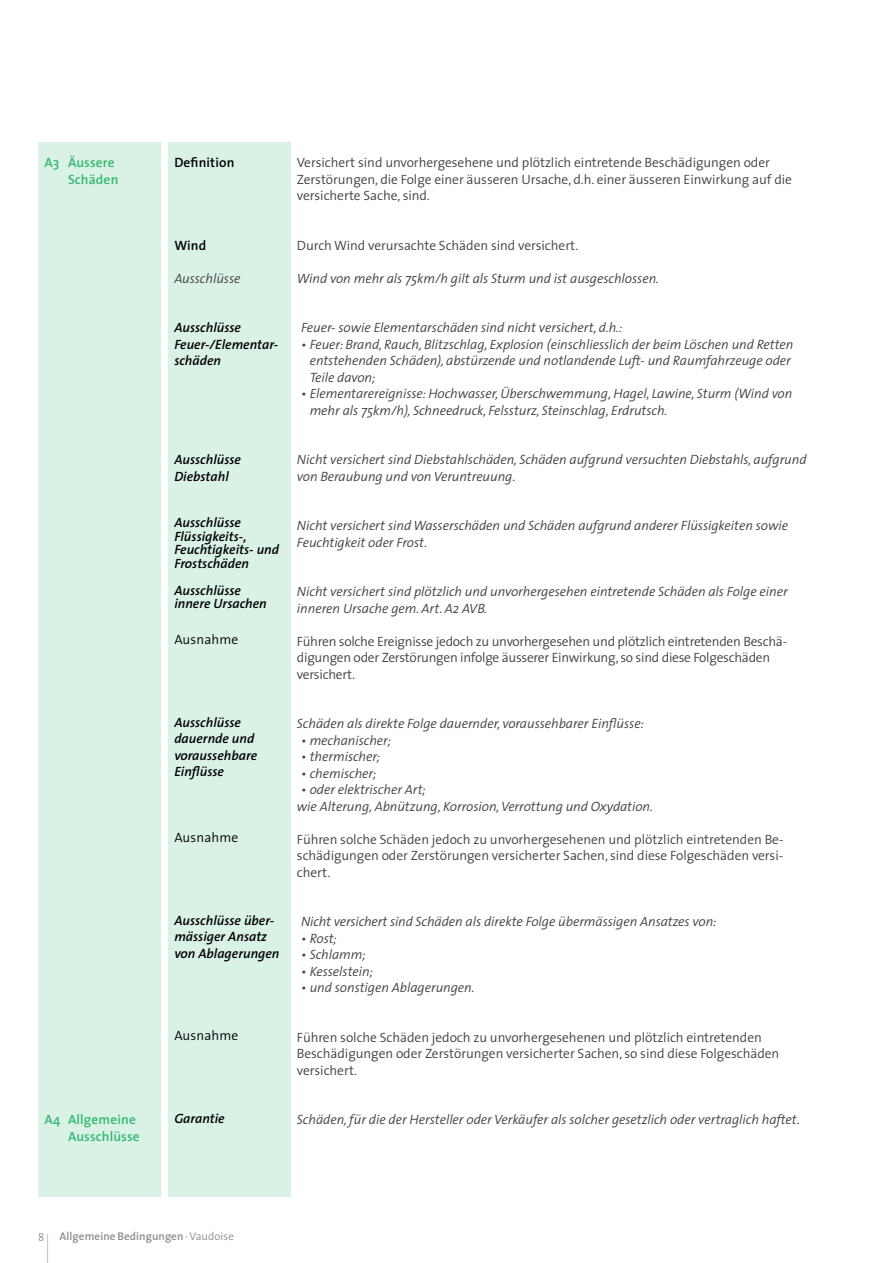
<style>
.page{position:relative;width:893px;height:1263px;background:#fff}
.page>*{position:absolute;margin:0;border:0;box-sizing:border-box;transform-origin:0 0}
.t1{font:300 41.25px "The Sans";color:#8a8c8e;scale:.2 1}
.t2{font:italic 300 13.5px/16.5px "The Sans";letter-spacing:-.005em;color:#414042}
.t3{font:300 13.5px/16.5px "The Sans";letter-spacing:-.005em;color:#414042}
.t4{font:italic 600 13.5px/16.5px "The Sans";color:#000}
.t5{font:600 13.5px/16.5px "The Sans";letter-spacing:.01em;color:#33b873;text-align:right}
.t6{font:300 13.5px "The Sans";letter-spacing:.01em;color:#000}
.t7{font:600 13.5px "The Sans";letter-spacing:.01em;color:#000}
.t8{font:600 11.25px "The Sans";letter-spacing:.005em;color:#8a8c8e}
.t9{font:300 11.25px "The Sans";color:#8a8c8e}
.s1{font-weight:300}
</style>
<div class="page">
<div style="left:38px;top:142px;width:123px;height:1055px;background:#d9f2e5"></div>
<div style="left:168px;top:142px;width:123px;height:1055px;background:#d9f2e5"></div>
<p class="t5" style="left:45px;top:154px;width:75px">A3 Äussere<br>Schäden</p>
<p class="t5" style="left:45px;top:1111px;width:97px">A4 Allgemeine<br>Ausschlüsse</p>
<p class="t7" style="left:174px;top:151px;width:62px">Definition</p>
<p class="t7" style="left:174px;top:234px;width:33px">Wind</p>
<p class="t2" style="left:174px;top:269px;width:68px">Ausschlüsse</p>
<p class="t4" style="left:174px;top:319px;width:105px">Ausschlüsse<br>Feuer-/Elementar&shy;schäden</p>
<p class="t4" style="left:174px;top:451px;width:68px">Ausschlüsse<br>Diebstahl</p>
<p class="t4" style="left:174px;top:515px;width:106px;line-height:13.5px">Ausschlüsse<br>Flüssigkeits-,<br>Feuchtigkeits- und<br>Frostschäden</p>
<p class="t4" style="left:174px;top:583px;width:94px;line-height:13.5px">Ausschlüsse innere Ursachen</p>
<p class="t6" style="left:174px;top:628px;width:65px">Ausnahme</p>
<p class="t4" style="left:174px;top:713px;width:84px">Ausschlüsse dauernde und voraussehbare<br>Einflüsse</p>
<p class="t6" style="left:174px;top:826px;width:65px">Ausnahme</p>
<p class="t4" style="left:174px;top:911px;width:107px">Ausschlüsse über&shy;mässiger Ansatz von Ablagerungen</p>
<p class="t6" style="left:174px;top:1024px;width:65px">Ausnahme</p>
<p class="t4" style="left:174px;top:1109px;width:52px">Garantie</p>
<p class="t3" style="left:297px;top:154px;width:497px">Versichert sind unvorhergesehene und plötzlich eintretende Beschädigungen oder<br>Zerstörungen, die Folge einer äusseren Ursache, d.h. einer äusseren Einwirkung auf die versicherte Sache, sind.</p>
<p class="t3" style="left:297px;top:236px;width:283px">Durch Wind verursachte Schäden sind versichert.</p>
<p class="t2" style="left:297px;top:269px;width:364px">Wind von mehr als 75km/h gilt als Sturm und ist ausgeschlossen.</p>
<p class="t2" style="left:301px;top:319px;width:323px">Feuer- sowie Elementarschäden sind nicht versichert, d.h.:</p>
<p class="t2" style="left:310px;top:335px;width:485px;text-indent:-9px">• Feuer: Brand, Rauch, Blitzschlag, Explosion (einschliesslich der beim Löschen und Retten entstehenden Schäden), abstürzende und notlandende Luft- und Raumfahrzeuge oder<br>Teile davon;</p>
<p class="t2" style="left:310px;top:385px;width:484px;text-indent:-9px">• Elementarereignisse: Hochwasser, Überschwemmung, Hagel, Lawine, Sturm (Wind von mehr als 75km/h), Schneedruck, Felssturz, Steinschlag, Erdrutsch.</p>
<p class="t2" style="left:297px;top:451px;width:511px">Nicht versichert sind Diebstahlschäden, Schäden aufgrund versuchten Diebstahls, aufgrund von Beraubung und von Veruntreuung.</p>
<p class="t2" style="left:297px;top:517px;width:493px">Nicht versichert sind Wasserschäden und Schäden aufgrund anderer Flüssigkeiten sowie<br>Feuchtigkeit oder Frost.</p>
<p class="t2" style="left:297px;top:583px;width:492px">Nicht versichert sind plötzlich und unvorhergesehen eintretende Schäden als Folge einer inneren Ursache gem. Art. A2 AVB.</p>
<p class="t3" style="left:297px;top:632px;width:492px">Führen solche Ereignisse jedoch zu unvorhergesehen und plötzlich eintretenden Beschä&shy;digungen oder Zerstörungen infolge äusserer Einwirkung, so sind diese Folgeschäden versichert.</p>
<p class="t2" style="left:297px;top:715px;width:349px">Schäden als direkte Folge dauernder, voraussehbarer Einflüsse:</p>
<p class="t2" style="left:301px;top:731px;width:91px">• mechanischer;</p>
<p class="t2" style="left:301px;top:748px;width:81px">• thermischer;</p>
<p class="t2" style="left:301px;top:764px;width:77px">• chemischer;</p>
<p class="t2" style="left:297px;top:781px;width:358px;text-indent:4px">• oder elektrischer Art;<br>wie Alterung, Abnützung, Korrosion, Verrottung und Oxydation.</p>
<p class="t3" style="left:297px;top:830px;width:488px;text-align:justify">Führen solche Schäden jedoch zu unvorhergesehenen und plötzlich eintretenden Be&shy;schädigungen oder Zerstörungen versicherter Sachen, sind diese Folgeschäden versi&shy;chert.</p>
<p class="t2" style="left:301px;top:913px;width:417px">Nicht versichert sind Schäden als direkte Folge übermässigen Ansatzes von:</p>
<p class="t2" style="left:301px;top:929px;width:37px">• Rost;</p>
<p class="t2" style="left:301px;top:946px;width:66px">• Schlamm;</p>
<p class="t2" style="left:301px;top:962px;width:73px">• Kesselstein;</p>
<p class="t2" style="left:301px;top:979px;width:175px">• und sonstigen Ablagerungen.</p>
<p class="t3" style="left:297px;top:1028px;width:484px">Führen solche Schäden jedoch zu unvorhergesehenen und plötzlich eintretenden<br>Beschädigungen oder Zerstörungen versicherter Sachen, so sind diese Folgeschäden versichert.</p>
<p class="t2" style="left:297px;top:1111px;width:504px">Schäden, für die der Hersteller oder Verkäufer als solcher gesetzlich oder vertraglich haftet.</p>
<p class="t9" style="left:38px;top:1228px;width:8px">8</p>
<h1 class="t1" style="left:46px;top:1216px;width:13px">|</h1>
<p class="t8" style="left:60px;top:1227px;width:176px">Allgemeine Bedingungen <span class="s1">· Vaudoise</span></p>
</div>
